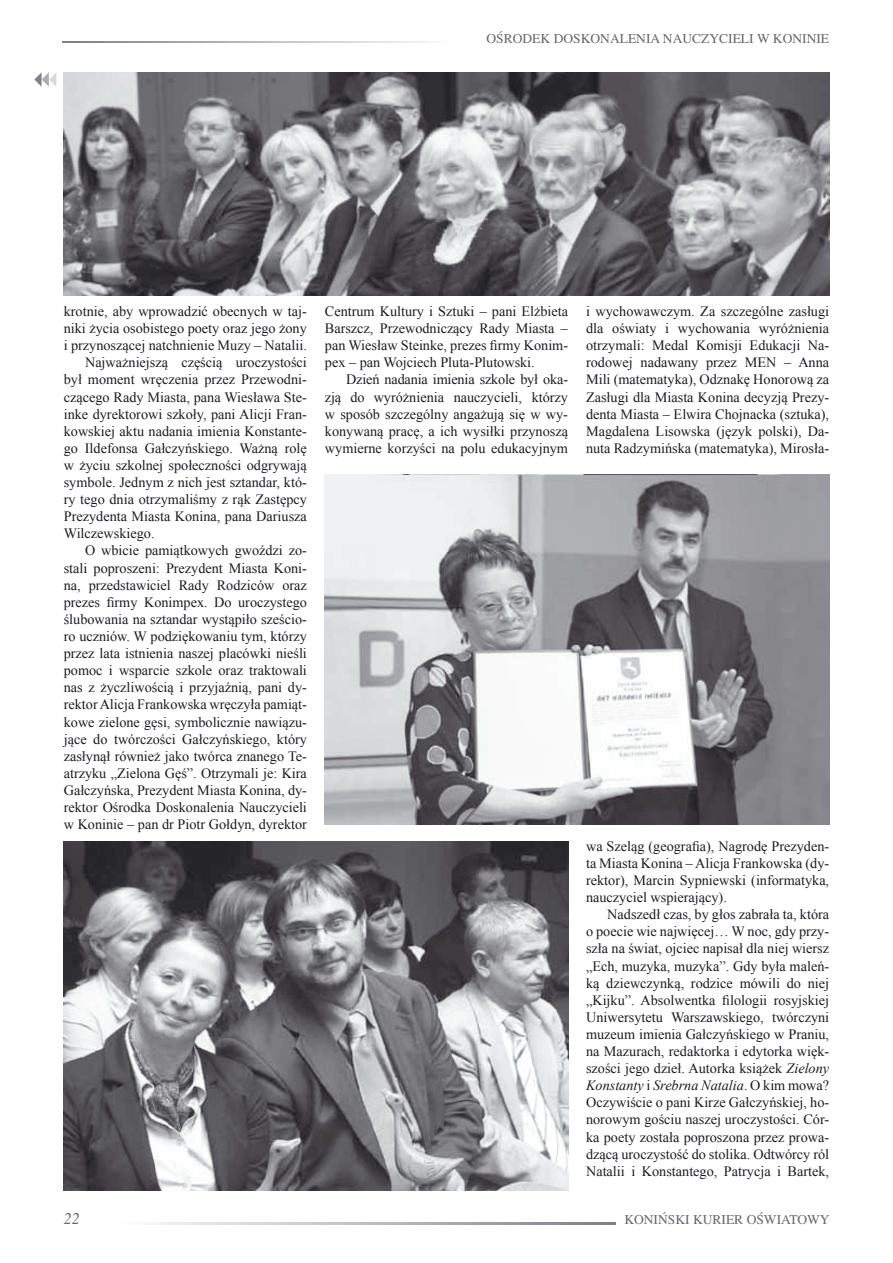
<style>
.page{position:relative;width:893px;height:1263px;background:#fff}
.page>*{position:absolute;margin:0;border:0;box-sizing:border-box;transform-origin:0 0}
.t1{font:italic 16.5px "Toronto";color:#68676c}
.t2{font:14.25px/17.1px "Times New Roman";color:#1b1c20;text-align:justify}
.t3{font:13.5px "Toronto";color:#68676c}
.s1{font-style:italic}
</style>
<div class="page">
<img style="left:64px;top:72px;width:765px;height:224px">
<img style="left:64px;top:841px;width:504px;height:350px">
<img style="left:325px;top:474px;width:504px;height:351px">
<svg style="left:34px;top:72px;width:22px;height:15px"></svg>
<p class="t3" style="left:486px;top:31px;width:344px">OŚRODEK DOSKONALENIA NAUCZYCIELI W KONINIE</p>
<p class="t2" style="left:64px;top:302px;width:245px">krotnie, aby wprowadzić obecnych w taj-</p>
<p class="t2" style="left:64px;top:320px;width:245px">niki życia osobistego poety oraz jego żony</p>
<p class="t2" style="left:64px;top:337px;width:245px">i przynoszącej natchnienie Muzy – Natalii.</p>
<p class="t2" style="left:85px;top:354px;width:223px">Najważniejszą częścią uroczystości</p>
<p class="t2" style="left:64px;top:371px;width:245px">był moment wręczenia przez Przewodni-</p>
<p class="t2" style="left:64px;top:388px;width:245px">czącego Rady Miasta, pana Wiesława Ste-</p>
<p class="t2" style="left:64px;top:405px;width:245px">inke dyrektorowi szkoły, pani Alicji Fran-</p>
<p class="t2" style="left:64px;top:422px;width:245px">kowskiej aktu nadania imienia Konstante-</p>
<p class="t2" style="left:64px;top:439px;width:245px">go Ildefonsa Gałczyńskiego. Ważną rolę</p>
<p class="t2" style="left:64px;top:456px;width:245px">w życiu szkolnej społeczności odgrywają</p>
<p class="t2" style="left:64px;top:473px;width:245px">symbole. Jednym z nich jest sztandar, któ-</p>
<p class="t2" style="left:64px;top:491px;width:245px">ry tego dnia otrzymaliśmy z rąk Zastępcy</p>
<p class="t2" style="left:64px;top:508px;width:245px">Prezydenta Miasta Konina, pana Dariusza</p>
<p class="t2" style="left:64px;top:525px;width:92px">Wilczewskiego.</p>
<p class="t2" style="left:85px;top:542px;width:223px">O wbicie pamiątkowych gwoździ zo-</p>
<p class="t2" style="left:64px;top:559px;width:245px">stali poproszeni: Prezydent Miasta Koni-</p>
<p class="t2" style="left:64px;top:576px;width:245px">na, przedstawiciel Rady Rodziców oraz</p>
<p class="t2" style="left:64px;top:593px;width:245px">prezes firmy Konimpex. Do uroczystego</p>
<p class="t2" style="left:64px;top:610px;width:245px">ślubowania na sztandar wystąpiło sześcio-</p>
<p class="t2" style="left:64px;top:627px;width:245px">ro uczniów. W podziękowaniu tym, którzy</p>
<p class="t2" style="left:64px;top:644px;width:245px">przez lata istnienia naszej placówki nieśli</p>
<p class="t2" style="left:64px;top:662px;width:245px">pomoc i wsparcie szkole oraz traktowali</p>
<p class="t2" style="left:64px;top:679px;width:245px">nas z życzliwością i przyjaźnią, pani dy-</p>
<p class="t2" style="left:64px;top:696px;width:245px">rektor Alicja Frankowska wręczyła pamiąt-</p>
<p class="t2" style="left:64px;top:713px;width:245px">kowe zielone gęsi, symbolicznie nawiązu-</p>
<p class="t2" style="left:64px;top:730px;width:245px">jące do twórczości Gałczyńskiego, który</p>
<p class="t2" style="left:64px;top:747px;width:245px">zasłynął również jako twórca znanego Te-</p>
<p class="t2" style="left:64px;top:764px;width:245px">atrzyku „Zielona Gęś”. Otrzymali je: Kira</p>
<p class="t2" style="left:64px;top:781px;width:245px">Gałczyńska, Prezydent Miasta Konina, dy-</p>
<p class="t2" style="left:64px;top:798px;width:245px">rektor Ośrodka Doskonalenia Nauczycieli</p>
<p class="t2" style="left:64px;top:815px;width:245px">w Koninie – pan dr Piotr Gołdyn, dyrektor</p>
<p class="t2" style="left:325px;top:302px;width:245px">Centrum Kultury i Sztuki – pani Elżbieta Barszcz, Przewodniczący Rady Miasta – pan Wiesław Steinke, prezes firmy Konim&shy;pex – pan Wojciech Pluta-Plutowski.</p>
<p class="t2" style="left:325px;top:371px;width:245px;text-indent:21px">Dzień nadania imienia szkole był oka&shy;zją do wyróżnienia nauczycieli, którzy w sposób szczególny angażują się w wy&shy;konywaną pracę, a ich wysiłki przynoszą wymierne korzyści na polu edukacyjnym</p>
<p class="t2" style="left:586px;top:302px;width:245px">i wychowawczym. Za szczególne zasługi dla oświaty i wychowania wyróżnienia otrzymali: Medal Komisji Edukacji Na&shy;rodowej nadawany przez MEN – Anna Mili (matematyka), Odznakę Honorową za Zasługi dla Miasta Konina decyzją Prezy&shy;denta Miasta – Elwira Chojnacka (sztuka), Magdalena Lisowska (język polski), Da&shy;nuta Radzymińska (matematyka), Mirosła-</p>
<p class="t2" style="left:586px;top:837px;width:245px">wa Szeląg (geografia), Nagrodę Prezyden&shy;ta Miasta Konina – Alicja Frankowska (dy&shy;rektor), Marcin Sypniewski (informatyka, nauczyciel wspierający).</p>
<p class="t2" style="left:586px;top:906px;width:245px;text-indent:21px">Nadszedł czas, by głos zabrała ta, która o poecie wie najwięcej… W noc, gdy przy&shy;szła na świat, ojciec napisał dla niej wiersz „Ech, muzyka, muzyka”. Gdy była maleń&shy;ką dziewczynką, rodzice mówili do niej „Kijku”. Absolwentka filologii rosyjskiej Uniwersytetu Warszawskiego, twórczyni muzeum imienia Gałczyńskiego w Praniu, na Mazurach, redaktorka i edytorka więk&shy;szości jego dzieł. Autorka książek <span class="s1">Zielony Konstanty</span> i <span class="s1">Srebrna Natalia</span>. O kim mowa?<br>Oczywiście o pani Kirze Gałczyńskiej, ho&shy;norowym gościu naszej uroczystości. Cór&shy;ka poety została poproszona przez prowa&shy;dzącą uroczystość do stolika. Odtwórcy ról Natalii i Konstantego, Patrycja i Bartek,</p>
<p class="t1" style="left:64px;top:1209px;width:18px">22</p>
<p class="t3" style="left:624px;top:1212px;width:207px">KONIŃSKI KURIER OŚWIATOWY</p>
</div>
